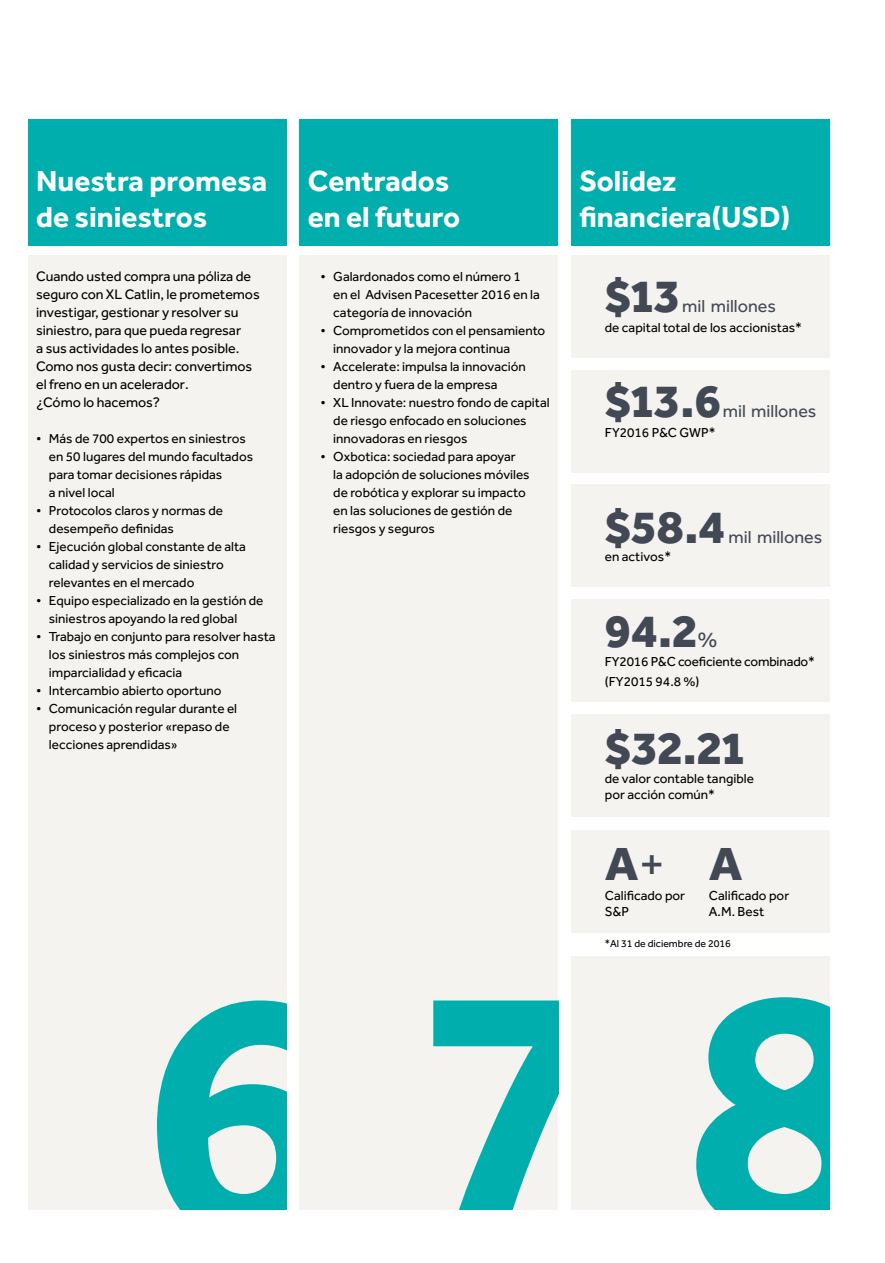
<style>
.page{position:relative;width:885px;height:1263px;background:#fff}
.page>*{position:absolute;margin:0;border:0;box-sizing:border-box;transform-origin:0 0}
.t1{font:800 48px "Effra";color:#434954}
.t2{font:700 30px/36px "Effra";color:#fff}
.t3{font:18px "Effra";color:#434954}
.t4{font:14.25px/18px "Effra";letter-spacing:-.005em;color:#000}
.t5{font:13.5px/18px "Effra";color:#000}
.t6{font:10.5px "Effra";color:#000}
.s1{font-weight:400;font-size:22.5px}
.s2{font-weight:400}
</style>
<div class="page">
<div style="left:28px;top:119px;width:258px;height:126px;background:#00afad"></div>
<div style="left:299px;top:119px;width:259px;height:126px;background:#00afad"></div>
<div style="left:570px;top:119px;width:259px;height:126px;background:#00afad"></div>
<div style="left:28px;top:255px;width:258px;height:955px;background:#f4f3f0"></div>
<svg style="left:157px;top:1000px;width:129px;height:210px"></svg>
<div style="left:299px;top:255px;width:259px;height:955px;background:#f4f3f0"></div>
<svg style="left:433px;top:1000px;width:125px;height:210px"></svg>
<div style="left:570px;top:255px;width:259px;height:102px;background:#f4f3f0"></div>
<div style="left:570px;top:370px;width:259px;height:102px;background:#f4f3f0"></div>
<div style="left:570px;top:485px;width:259px;height:102px;background:#f4f3f0"></div>
<div style="left:570px;top:600px;width:259px;height:102px;background:#f4f3f0"></div>
<div style="left:570px;top:714px;width:259px;height:102px;background:#f4f3f0"></div>
<div style="left:570px;top:830px;width:259px;height:102px;background:#f4f3f0"></div>
<div style="left:570px;top:956px;width:259px;height:254px;background:#f4f3f0"></div>
<svg style="left:696px;top:997px;width:133px;height:213px"></svg>
<h2 class="t2" style="left:36px;top:163px;width:232px">Nuestra promesa de siniestros</h2>
<p class="t4" style="left:36px;top:267px;width:225px">Cuando usted compra una póliza de seguro con XL Catlin, le prometemos investigar, gestionar y resolver su siniestro, para que pueda regresar<br>a sus actividades lo antes posible.<br>Como nos gusta decir: convertimos el freno en un acelerador.<br>¿Cómo lo hacemos?</p>
<p class="t5" style="left:49px;top:430px;width:206px;text-indent:-13px">• Más de 700 expertos en siniestros en 50 lugares del mundo facultados para tomar decisiones rápidas<br>a nivel local</p>
<p class="t5" style="left:49px;top:502px;width:176px;text-indent:-13px">• Protocolos claros y normas de desempeño definidas</p>
<p class="t5" style="left:49px;top:538px;width:198px;text-indent:-13px">• Ejecución global constante de alta calidad y servicios de siniestro relevantes en el mercado</p>
<p class="t5" style="left:49px;top:592px;width:216px;text-indent:-13px">• Equipo especializado en la gestión de siniestros apoyando la red global</p>
<p class="t5" style="left:49px;top:628px;width:228px;text-indent:-13px">• Trabajo en conjunto para resolver hasta los siniestros más complejos con imparcialidad y eficacia</p>
<p class="t5" style="left:36px;top:682px;width:187px">• Intercambio abierto oportuno</p>
<p class="t5" style="left:49px;top:700px;width:190px;text-indent:-13px">• Comunicación regular durante el proceso y posterior «repaso de lecciones aprendidas»</p>
<h2 class="t2" style="left:308px;top:163px;width:154px">Centrados en el futuro</h2>
<h2 class="t2" style="left:579px;top:163px;width:213px">Solidez financiera(USD)</h2>
<p class="t5" style="left:333px;top:268px;width:208px;text-indent:-13px">• Galardonados como el número 1<br>en el Advisen Pacesetter 2016 en la categoría de innovación</p>
<p class="t5" style="left:333px;top:322px;width:213px;text-indent:-13px">• Comprometidos con el pensamiento innovador y la mejora continua</p>
<p class="t5" style="left:333px;top:358px;width:194px;text-indent:-13px">• Accelerate: impulsa la innovación dentro y fuera de la empresa</p>
<p class="t5" style="left:333px;top:394px;width:218px;text-indent:-13px">• XL Innovate: nuestro fondo de capital de riesgo enfocado en soluciones innovadoras en riesgos</p>
<p class="t5" style="left:333px;top:448px;width:198px;text-indent:-13px">• Oxbotica: sociedad para apoyar<br>la adopción de soluciones móviles de robótica y explorar su impacto en las soluciones de gestión de riesgos y seguros</p>
<h1 class="t1" style="left:604px;top:266px;width:77px">$13</h1>
<h3 class="t3" style="left:682px;top:295px;width:95px">mil millones</h3>
<p class="t5" style="left:604px;top:319px;width:199px">de capital total de los accionistas*</p>
<h1 class="t1" style="left:604px;top:371px;width:117px">$13.6</h1>
<h3 class="t3" style="left:722px;top:400px;width:95px">mil millones</h3>
<p class="t5" style="left:604px;top:423px;width:112px">FY2016 P&amp;C GWP*</p>
<h1 class="t1" style="left:604px;top:497px;width:122px">$58.4</h1>
<h3 class="t3" style="left:728px;top:526px;width:95px">mil millones</h3>
<p class="t5" style="left:604px;top:547px;width:68px">en activos*</p>
<h1 class="t1" style="left:604px;top:601px;width:114px">94.2<span class="s1">%</span></h1>
<p class="t5" style="left:604px;top:651px;width:211px;line-height:20.4px">FY2016 P&amp;C coeficiente combinado* (FY2015 94.8 %)</p>
<h1 class="t1" style="left:604px;top:718px;width:141px">$32.21</h1>
<p class="t5" style="left:604px;top:770px;width:150px;line-height:16.2px">de valor contable tangible por acción común*</p>
<h1 class="t1" style="left:605px;top:834px;width:139px">A<span class="s2">+</span> A</h1>
<p class="t5" style="left:605px;top:886px;width:82px">Calificado por</p>
<p class="t5" style="left:708px;top:886px;width:82px">Calificado por</p>
<p class="t5" style="left:605px;top:902px;width:26px">S&amp;P</p>
<p class="t5" style="left:708px;top:902px;width:57px">A.M. Best</p>
<p class="t6" style="left:605px;top:938px;width:127px">*Al 31 de diciembre de 2016</p>
</div>
